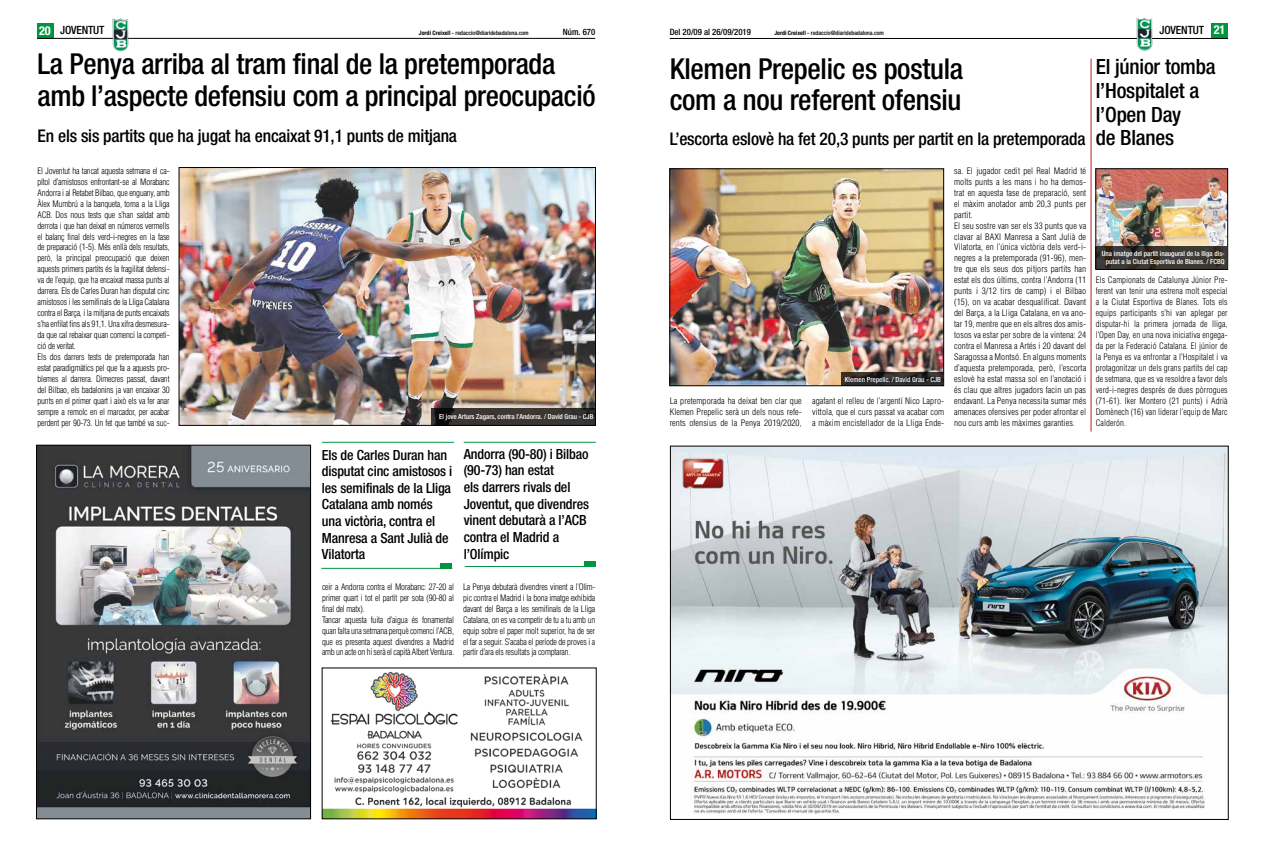
<style>
.page{position:relative;width:1265px;height:844px;background:#fff}
.page>*{position:absolute;margin:0;border:0;box-sizing:border-box;transform-origin:0 0}
.t1{font:500 condensed 28.88px/31.5px "Helvetica Neue";letter-spacing:-.01em;color:#000}
.t2{font:500 condensed 21px/23.6px "Helvetica Neue";letter-spacing:-.01em;color:#000}
.t3{font:500 condensed 17.5px "Helvetica Neue";letter-spacing:-.01em;color:#000}
.t4{font:500 condensed 14px/16.6px "Helvetica Neue";letter-spacing:-.01em;color:#000}
.t5{font:500 condensed 11.38px "Helvetica Neue";letter-spacing:-.01em;color:#000}
.t6{font:300 condensed 8.75px/10.9px "Helvetica";letter-spacing:-.02em;color:#000}
.t7{font:300 condensed 8.75px/10.9px "Helvetica";letter-spacing:.01em;color:#000;scale:1.04 1}
.t8{font:300 condensed 8.75px/10.9px "Helvetica";letter-spacing:-.02em;color:#000;text-align:justify;scale:1.04 1}
.t9{font:500 condensed 8.75px "Helvetica Neue";color:#000}
.t10{font:500 condensed 7px/8.4px "Helvetica Neue";color:#fff;text-align:center}
.t11{font:500 condensed 6.04px "Helvetica Neue";color:#000}
.s1{font-weight:700;font-size:12.25px;color:#fff}
.s2{font-weight:700}
.s3{font-size:21px}
</style>
<div class="page">
<div style="left:37px;top:24px;width:17px;height:15px;background:#009641"></div>
<hr style="left:37px;top:38px;width:558px;height:1px;background:#000">
<div style="left:1211px;top:23px;width:17px;height:15px;background:#009641"></div>
<hr style="left:670px;top:38px;width:558px;height:1px;background:#000">
<img style="left:112px;top:18px;width:9px;height:33px">
<img style="left:1136px;top:18px;width:9px;height:33px">
<img style="left:38px;top:447px;width:271px;height:369px">
<div style="left:36px;top:445px;width:275px;height:373px;border:1px solid #000"></div>
<img style="left:324px;top:671px;width:270px;height:145px">
<img style="left:672px;top:448px;width:554px;height:366px">
<img style="left:181px;top:169px;width:413px;height:254px">
<div style="left:179px;top:167px;width:417px;height:258px;border:1px solid #000"></div>
<svg style="left:432px;top:408px;width:164px;height:17px;background:#342f2d"></svg>
<hr style="left:322px;top:442px;width:132px;height:1px;background:#009641">
<hr style="left:464px;top:442px;width:132px;height:1px;background:#009641">
<hr style="left:465px;top:566px;width:131px;height:1px;background:#009641">
<div style="left:584px;top:561px;width:12px;height:5px;background:#009641"></div>
<hr style="left:321px;top:568px;width:131px;height:1px;background:#009641">
<div style="left:440px;top:563px;width:12px;height:5px;background:#009641"></div>
<hr style="left:1091px;top:59px;width:1px;height:372px;background:#bd1d1d">
<img style="left:672px;top:171px;width:270px;height:213px">
<div style="left:670px;top:169px;width:274px;height:217px;border:1px solid #000"></div>
<img style="left:1098px;top:171px;width:128px;height:75px">
<div style="left:1096px;top:169px;width:132px;height:100px;border:1px solid #000"></div>
<svg style="left:841px;top:372px;width:102px;height:14px"></svg>
<svg style="left:1095px;top:246px;width:132px;height:23px;background:#38332d"></svg>
<h3 class="t5" style="left:39px;top:24px;width:67px"><span class="s1">20</span> JOVENTUT</h3>
<p class="t11" style="left:419px;top:29px;width:111px"><span class="s2">Jordi Creixell -</span> redaccio@diaridebadalona.com</p>
<p class="t9" style="left:563px;top:27px;width:34px">Núm. 670</p>
<p class="t9" style="left:670px;top:26px;width:83px">Del 20/09 al 26/09/2019</p>
<p class="t11" style="left:774px;top:29px;width:111px"><span class="s2">Jordi Creixell -</span> redaccio@diaridebadalona.com</p>
<h3 class="t5" style="left:1160px;top:23px;width:67px">JOVENTUT <span class="s1">21</span></h3>
<h1 class="t1" style="left:38px;top:48px;width:560px">La Penya arriba al tram final de la pretemporada amb l’aspecte defensiu com a principal preocupació</h1>
<h3 class="t3" style="left:38px;top:125px;width:421px">En els sis partits que ha jugat ha encaixat 91,1 punts de mitjana</h3>
<h1 class="t1" style="left:670px;top:53px;width:295px;line-height:30.6px">Klemen Prepelic es postula com a nou referent ofensiu</h1>
<h2 class="t2" style="left:1096px;top:55px;width:121px">El júnior tomba l’Hospitalet a l’Open Day</h2>
<h3 class="t3" style="left:670px;top:128px;width:506px">L’escorta eslovè ha fet 20,3 punts per partit en la pretemporada <span class="s3">de Blanes</span></h3>
<p class="t6" style="left:38px;top:165px;width:134px">El Joventut ha tancat aquesta setmana el ca&shy;pítol d’amistosos enfrontant-se al Morabanc Andorra i al Retabet Bilbao, que enguany, amb Àlex Mumbrú a la banqueta, torna a la Lliga ACB. Dos nous tests que s’han saldat amb derrota i que han deixat en números vermells el balanç final dels verd-i-negres en la fase de preparació (1-5). Més enllà dels resultats, però, la principal preocupació que deixen aquests primers partits és la fragilitat defensi&shy;va de l’equip, que ha encaixat massa punts al darrera. Els de Carles Duran han disputat cinc amistosos i les semifinals de la Lliga Catalana contra el Barça, i la mitjana de punts encaixats s’ha enfilat fins als 91,1. Una xifra desmesura&shy;da que cal rebaixar quan comenci la competi&shy;ció de veritat.<br>Els dos darrers tests de pretemporada han estat paradigmàtics pel que fa a aquests pro&shy;blemes al darrera. Dimecres passat, davant del Bilbao, els badalonins ja van encaixar 30 punts en el primer quart i això els va fer anar sempre a remolc en el marcador, per acabar perdent per 90-73. Un fet que també va suc-</p>
<p class="t10" style="left:439px;top:412px;width:156px">El jove Arturs Zagars, contra l’Andorra. / David Grau - CJB</p>
<h3 class="t4" style="left:322px;top:446px;width:132px">Els de Carles Duran han disputat cinc amistosos i les semifinals de la Lliga<br>Catalana amb només una victòria, contra el<br>Manresa a Sant Julià de<br>Vilatorta</h3>
<h3 class="t4" style="left:464px;top:445px;width:127px">Andorra (90-80) i Bilbao (90-73) han estat<br>els darrers rivals del<br>Joventut, que divendres vinent debutarà a l’ACB contra el Madrid a l’Olímpic</h3>
<p class="t6" style="left:463px;top:581px;width:134px;text-align:justify">La Penya debutarà divendres vinent a l’Olím&shy;pic contra el Madrid i la bona imatge exhibida davant del Barça a les semifinals de la Lliga Catalana, on es va competir de tu a tu amb un equip sobre el paper molt superior, ha de ser el far a seguir. S’acaba el període de proves i a partir d’ara els resultats ja comptaran.</p>
<p class="t6" style="left:322px;top:581px;width:134px">ceir a Andorra contra el Morabanc: 27-20 al primer quart i tot el partit per sota (90-80 al final del matx).<br>Tancar aquesta fuita d’aigua és fonamental quan falta una setmana perquè comenci l’ACB, que es presenta aquest divendres a Madrid amb un acte on hi serà el capità Albert Ventura.</p>
<p class="t8" style="left:670px;top:395px;width:129px">La pretemporada ha deixat ben clar que Klemen Prepelic serà un dels nous refe&shy;rents ofensius de la Penya 2019/2020,</p>
<p class="t10" style="left:845px;top:375px;width:98px">Klemen Prepelic. / David Grau - CJB</p>
<p class="t8" style="left:812px;top:395px;width:129px">agafant el relleu de l’argentí Nico Lapro&shy;vittola, que el curs passat va acabar com a màxim encistellador de la Lliga Ende-</p>
<p class="t7" style="left:954px;top:165px;width:129px">sa. El jugador cedit pel Real Madrid té molts punts a les mans i ho ha demos&shy;trat en aquesta fase de preparació, sent el màxim anotador amb 20,3 punts per partit.<br>El seu sostre van ser els 33 punts que va clavar al BAXI Manresa a Sant Julià de Vilatorta, en l’única victòria dels verd-i&shy;negres a la pretemporada (91-96), men&shy;tre que els seus dos pitjors partits han estat els dos últims, contra l’Andorra (11 punts i 3/12 tirs de camp) i el Bilbao (15), on va acabar desqualificat. Davant del Barça, a la Lliga Catalana, en va ano&shy;tar 19, mentre que en els altres dos amis&shy;tosos va estar per sobre de la vintena: 24 contra el Manresa a Artés i 20 davant del Saragossa a Montsó. En alguns moments d’aquesta pretemporada, però, l’escorta eslovè ha estat massa sol en l’anotació i és clau que altres jugadors facin un pas endavant. La Penya necessita sumar més amenaces ofensives per poder afrontar el nou curs amb les màximes garanties.</p>
<p class="t10" style="left:1102px;top:249px;width:125px">Una imatge del partit inaugural de la lliga dis&shy;putat a la Ciutat Esportiva de Blanes. / FCBQ</p>
<p class="t6" style="left:1096px;top:274px;width:133px;text-align:justify">Els Campionats de Catalunya Júnior Pre&shy;ferent van tenir una estrena molt especial a la Ciutat Esportiva de Blanes. Tots els equips participants s’hi van aplegar per disputar-hi la primera jornada de lliga, l’Open Day, en una nova iniciativa engega&shy;da per la Federació Catalana. El júnior de la Penya es va enfrontar a l’Hospitalet i va protagonitzar un dels grans partits del cap de setmana, que es va resoldre a favor dels verd-i-negres després de dues pòrrogues (71-61). Iker Montero (21 punts) i Adrià Domènech (16) van liderar l’equip de Marc Calderón.</p>
</div>
